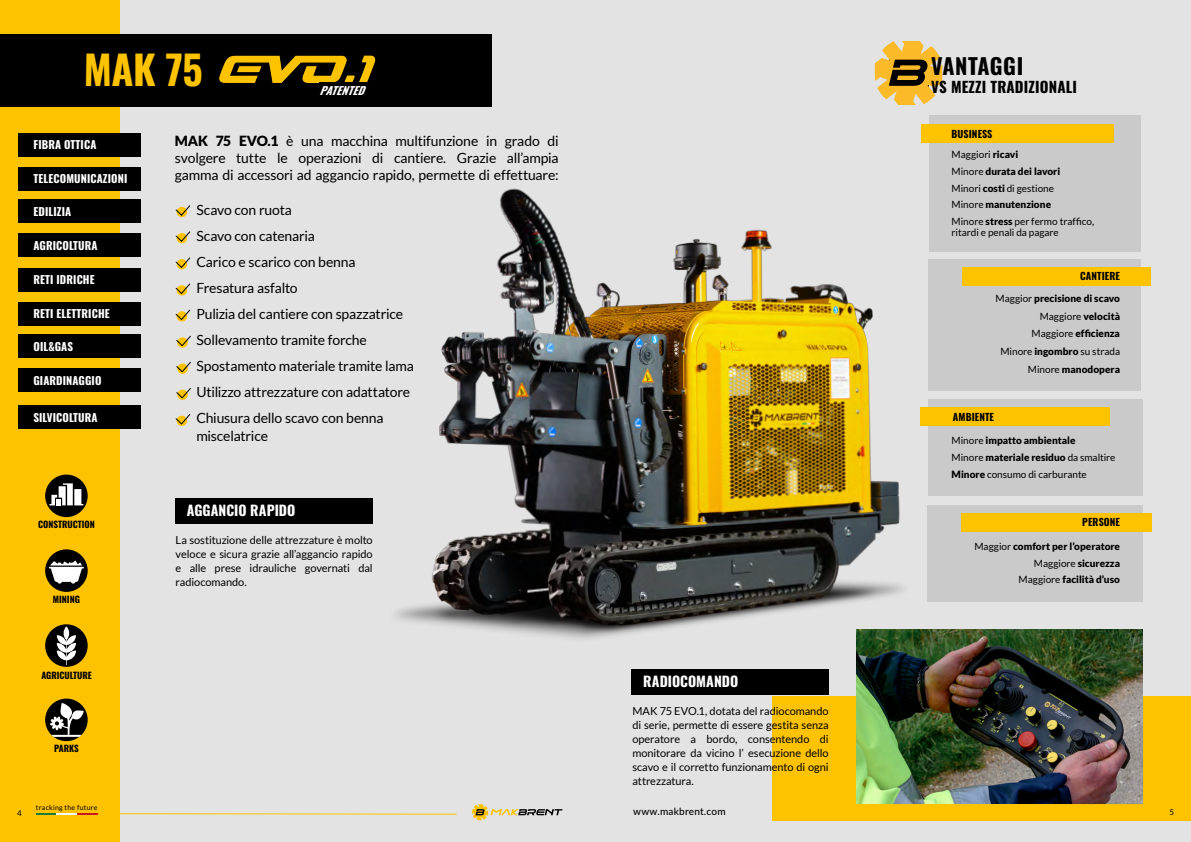
<style>
.page{position:relative;width:1191px;height:842px;background:#e3e3e3}
.page>*{position:absolute;margin:0;border:0;box-sizing:border-box;transform-origin:0 0}
.t1{font:700 40px "Oswald";color:#fdc300}
.t2{font:700 22px "Oswald";letter-spacing:.025em;color:#000}
.t3{font:700 15px "Oswald";letter-spacing:.01em;color:#000}
.t4{font:14px/26px "Lato";letter-spacing:-.015em;color:#000;text-align:justify}
.t5{font:700 14px "Oswald";color:#fff}
.t6{font:11px/14px "Lato";letter-spacing:-.01em;color:#000;text-align:justify}
.t7{font:700 11px "Oswald";letter-spacing:.01em;color:#fff}
.t8{font:italic 700 11px "Oswald";color:#fff}
.t9{font:10px/16.7px "Lato";letter-spacing:-.005em;color:#000}
.t10{font:900 10px/17.7px "Lato";color:#000;text-align:right}
.t11{font:700 10px "Oswald";letter-spacing:.01em;color:#000}
.t12{font:500 10px "Lato";letter-spacing:.025em;color:#000}
.t13{font:700 9px "Oswald";color:#000}
.t14{font:8px "Lato";color:#000}
.t15{font:7px "Lato";letter-spacing:.035em;color:#000}
.s1{font-weight:900}
.s2{font-weight:400}
</style>
<div class="page">
<div style="left:0;top:0;width:120px;height:842px;background:#fdc300"></div>
<svg style="left:120px;top:813px;width:337px;height:2px"></svg>
<div style="left:772px;top:696px;width:419px;height:125px;background:#fdc300"></div>
<div style="left:929px;top:116px;width:211px;height:136px;background:#cbcaca"></div>
<div style="left:928px;top:260px;width:212px;height:131px;background:#cbcaca"></div>
<div style="left:927px;top:400px;width:215px;height:96px;background:#cbcaca"></div>
<div style="left:927px;top:505px;width:215px;height:96px;background:#cbcaca"></div>
<div style="left:0;top:34px;width:491px;height:73px;background:#000"></div>
<img style="left:396px;top:188px;width:508px;height:451px">
<div style="left:921px;top:125px;width:192px;height:18px;background:#fdc300"></div>
<div style="left:962px;top:267px;width:189px;height:18px;background:#fdc300"></div>
<div style="left:919px;top:408px;width:190px;height:18px;background:#fdc300"></div>
<div style="left:961px;top:513px;width:190px;height:19px;background:#fdc300"></div>
<div style="left:631px;top:669px;width:197px;height:26px;background:#000"></div>
<div style="left:176px;top:498px;width:197px;height:26px;background:#000"></div>
<svg style="left:175px;top:205px;width:16px;height:11px"></svg>
<svg style="left:175px;top:231px;width:16px;height:12px"></svg>
<svg style="left:175px;top:257px;width:16px;height:12px"></svg>
<svg style="left:175px;top:283px;width:16px;height:12px"></svg>
<svg style="left:175px;top:309px;width:16px;height:12px"></svg>
<svg style="left:176px;top:335px;width:15px;height:12px"></svg>
<svg style="left:176px;top:362px;width:15px;height:11px"></svg>
<svg style="left:176px;top:388px;width:15px;height:11px"></svg>
<svg style="left:175px;top:414px;width:16px;height:11px"></svg>
<div style="left:18px;top:133px;width:123px;height:23px;background:#000"></div>
<div style="left:18px;top:268px;width:123px;height:23px;background:#000"></div>
<div style="left:18px;top:167px;width:123px;height:23px;background:#000"></div>
<div style="left:18px;top:302px;width:123px;height:23px;background:#000"></div>
<div style="left:18px;top:199px;width:123px;height:24px;background:#000"></div>
<div style="left:18px;top:334px;width:123px;height:24px;background:#000"></div>
<div style="left:18px;top:233px;width:123px;height:23px;background:#000"></div>
<div style="left:18px;top:368px;width:123px;height:23px;background:#000"></div>
<div style="left:18px;top:405px;width:123px;height:23px;background:#000"></div>
<svg style="left:45px;top:699px;width:43px;height:42px"></svg>
<div style="left:45px;top:475px;width:43px;height:42px;background:#000;border-radius:50%"></div>
<svg style="left:49px;top:483px;width:35px;height:22px"></svg>
<div style="left:45px;top:549px;width:43px;height:43px;background:#000;border-radius:50%"></div>
<svg style="left:49px;top:561px;width:35px;height:23px"></svg>
<img style="left:856px;top:629px;width:286px;height:174px">
<svg style="left:218px;top:55px;width:158px;height:29px"></svg>
<hr style="left:36px;top:813px;width:20px;height:2px;background:#1d7d35">
<hr style="left:56px;top:813px;width:21px;height:2px;background:#fff">
<hr style="left:77px;top:813px;width:20px;height:2px;background:#cd1719">
<svg style="left:472px;top:804px;width:90px;height:16px"></svg>
<svg style="left:874px;top:41px;width:68px;height:63px"></svg>
<div style="left:320px;top:82px;width:80px;height:14px;background:#000"></div>
<div style="left:45px;top:624px;width:43px;height:43px;background:#000;border-radius:50%"></div>
<svg style="left:57px;top:626px;width:19px;height:39px"></svg>
<h1 class="t1" style="left:84px;top:48px;width:121px">MAK 75</h1>
<p class="t8" style="left:320px;top:85px;width:53px">PATENTED</p>
<p class="t7" style="left:33px;top:139px;width:64px">FIBRA OTTICA</p>
<p class="t7" style="left:33px;top:173px;width:95px">TELECOMUNICAZIONI</p>
<p class="t7" style="left:33px;top:205px;width:39px">EDILIZIA</p>
<p class="t7" style="left:33px;top:240px;width:66px">AGRICOLTURA</p>
<p class="t7" style="left:33px;top:274px;width:63px">RETI IDRICHE</p>
<p class="t7" style="left:33px;top:308px;width:78px">RETI ELETTRICHE</p>
<p class="t7" style="left:33px;top:340px;width:41px">OIL&amp;GAS</p>
<p class="t7" style="left:33px;top:375px;width:69px">GIARDINAGGIO</p>
<p class="t7" style="left:33px;top:412px;width:66px">SILVICOLTURA</p>
<p class="t13" style="left:38px;top:520px;width:58px">CONSTRUCTION</p>
<p class="t13" style="left:53px;top:595px;width:29px">MINING</p>
<p class="t13" style="left:41px;top:670px;width:52px">AGRICULTURE</p>
<p class="t13" style="left:54px;top:744px;width:26px">PARKS</p>
<p class="t4" style="left:175px;top:132px;width:385px;line-height:17px"><span class="s1">MAK 75 EVO.1</span> è una macchina multifunzione in grado di svolgere tutte le operazioni di cantiere. Grazie all’ampia gamma di accessori ad aggancio rapido, permette di effettuare:</p>
<p class="t4" style="left:196px;top:197px;width:219px;text-align:left">Scavo con ruota<br>Scavo con catenaria<br>Carico e scarico con benna<br>Fresatura asfalto<br>Pulizia del cantiere con spazzatrice<br>Sollevamento tramite forche<br>Spostamento materiale tramite lama<br>Utilizzo attrezzature con adattatore<br>Chiusura dello scavo con benna</p>
<p class="t4" style="left:196px;top:423px;width:73px">miscelatrice</p>
<p class="t5" style="left:187px;top:503px;width:110px">AGGANCIO RAPIDO</p>
<p class="t6" style="left:176px;top:533px;width:199px">La sostituzione delle attrezzature è molto veloce e sicura grazie all’aggancio rapido e alle prese idrauliche governati dal radiocomando.</p>
<p class="t5" style="left:643px;top:674px;width:97px">RADIOCOMANDO</p>
<p class="t6" style="left:632px;top:704px;width:198px">MAK 75 EVO.1, dotata del radiocomando di serie, permette di essere gestita senza operatore a bordo, consentendo di monitorare da vicino l’ esecuzione dello scavo e il corretto funzionamento di ogni attrezzatura.</p>
<h2 class="t2" style="left:931px;top:55px;width:94px">VANTAGGI</h2>
<p class="t3" style="left:931px;top:79px;width:147px">VS MEZZI TRADIZIONALI</p>
<p class="t11" style="left:951px;top:129px;width:42px">BUSINESS</p>
<p class="t9" style="left:951px;top:146px;width:144px">Maggiori <span class="s1">ricavi<br></span>Minore <span class="s1">durata dei lavori<br></span>Minori <span class="s1">costi</span> di gestione<br>Minore <span class="s1">manutenzione<br></span>Minore <span class="s1">stress</span> per fermo traffico,</p>
<p class="t9" style="left:951px;top:224px;width:109px">ritardi e penali da pagare</p>
<p class="t11" style="left:1080px;top:271px;width:41px">CANTIERE</p>
<p class="t10" style="left:995px;top:289px;width:126px"><span class="s2">Maggior</span> precisione di scavo<br><span class="s2">Maggiore</span> velocità<br><span class="s2">Maggiore</span> efficienza<br><span class="s2">Minore</span> ingombro <span class="s2">su strada<br>Minore</span> manodopera</p>
<p class="t11" style="left:953px;top:411px;width:43px">AMBIENTE</p>
<p class="t9" style="left:951px;top:432px;width:165px">Minore <span class="s1">impatto ambientale<br></span>Minore <span class="s1">materiale residuo</span> da smaltire<br><span class="s1">Minore</span> consumo di carburante</p>
<p class="t11" style="left:1082px;top:517px;width:39px">PERSONE</p>
<p class="t10" style="left:974px;top:538px;width:147px;line-height:16.7px"><span class="s2">Maggior</span> comfort per l’operatore<br><span class="s2">Maggiore</span> sicurezza<br><span class="s2">Maggiore</span> facilità d’uso</p>
<p class="t15" style="left:36px;top:803px;width:63px">tracking the future</p>
<p class="t12" style="left:633px;top:804px;width:94px">www.makbrent.com</p>
<p class="t14" style="left:17px;top:808px;width:6px">4</p>
<p class="t14" style="left:1169px;top:808px;width:6px">5</p>
</div>
